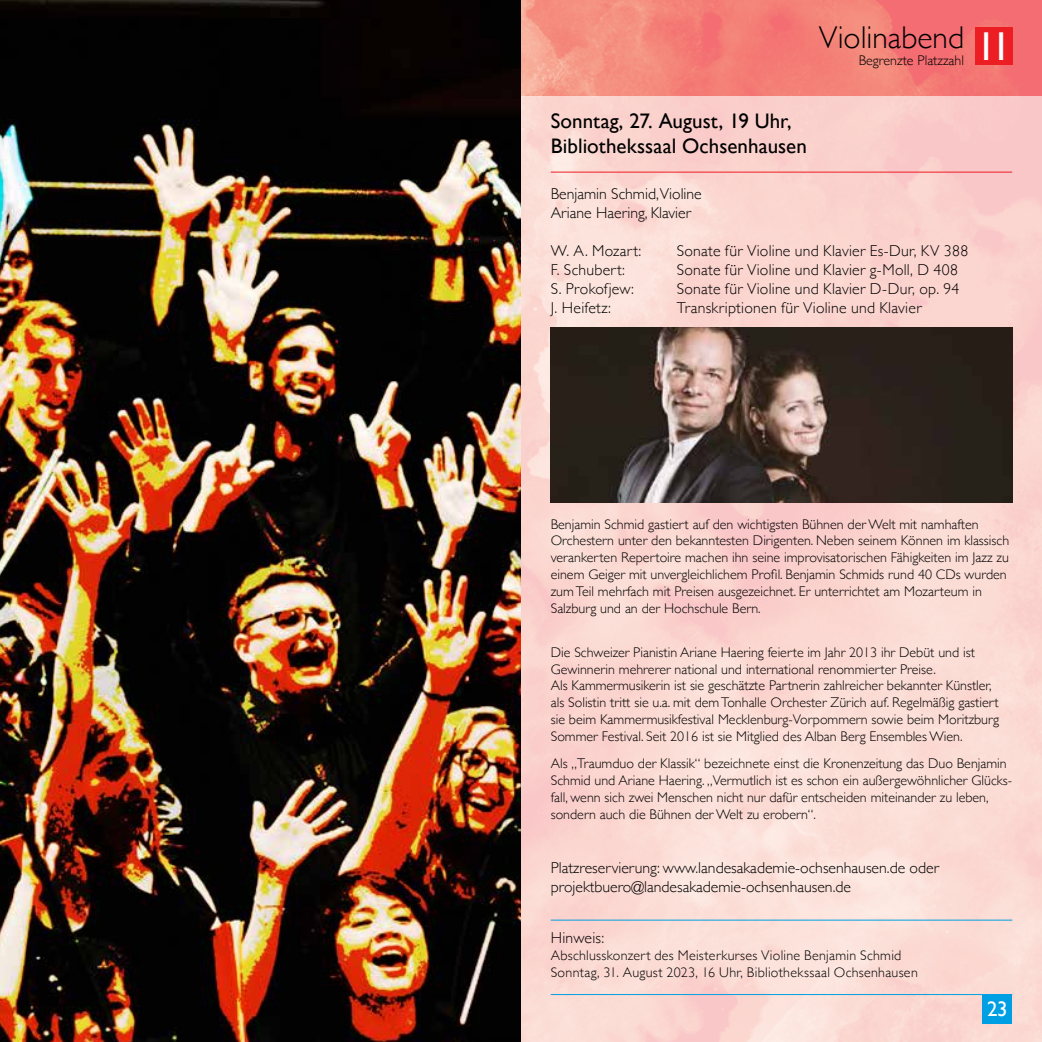
<style>
.page{position:relative;width:1042px;height:1042px;background:#fff}
.page>*{position:absolute;margin:0;border:0;box-sizing:border-box;transform-origin:0 0}
.t1{font:40.25px "Gill Sans";color:#fff}
.t2{font:300 31.5px "Gill Sans";color:#000}
.t3{font:21px/25.2px "Gill Sans";color:#000}
.t4{font:21px "Gill Sans";color:#fff}
.t5{font:300 15.75px/18.9px "Gill Sans";letter-spacing:.01em;color:#000}
.t6{font:300 14px/16.8px "Gill Sans";color:#000}
.t7{font:300 14px/16.8px "Gill Sans";letter-spacing:.02em;color:#000}
</style>
<div class="page">
<img style="left:0;top:0;width:1042px;height:1042px">
<svg style="left:521px;top:96px;width:521px;height:946px;background:#fad8d2"></svg>
<div style="left:975px;top:27px;width:37px;height:37px;background:#ed1d24"></div>
<hr style="left:551px;top:172px;width:461px;height:1px;background:#ed1d24">
<hr style="left:551px;top:994px;width:461px;height:1px;background:#009fe3">
<hr style="left:551px;top:919px;width:461px;height:1px;background:#009fe3">
<img style="left:551px;top:327px;width:461px;height:175px">
<div style="left:982px;top:994px;width:30px;height:30px;background:#009fe3"></div>
<h2 class="t2" style="left:819px;top:13px;width:147px">Violinabend</h2>
<p class="t6" style="left:859px;top:51px;width:107px">Begrenzte Platzzahl</p>
<h1 class="t1" style="left:976px;top:23px;width:37px">11</h1>
<h3 class="t3" style="left:551px;top:108px;width:258px">Sonntag, 27. August, 19 Uhr,<br>Bibliothekssaal Ochsenhausen</h3>
<p class="t5" style="left:551px;top:184px;width:153px">Benjamin Schmid,Violine<br>Ariane Haering, Klavier</p>
<p class="t5" style="left:551px;top:241px;width:92px">W. A. Mozart:</p>
<p class="t5" style="left:677px;top:241px;width:293px">Sonate für Violine und Klavier Es-Dur, KV 388</p>
<p class="t5" style="left:551px;top:260px;width:76px">F. Schubert:</p>
<p class="t5" style="left:677px;top:260px;width:283px">Sonate für Violine und Klavier g-Moll, D 408</p>
<p class="t5" style="left:551px;top:279px;width:85px">S. Prokofjew:</p>
<p class="t5" style="left:677px;top:279px;width:284px">Sonate für Violine und Klavier D-Dur, op. 94</p>
<p class="t5" style="left:551px;top:297px;width:62px">J. Heifetz:</p>
<p class="t5" style="left:677px;top:297px;width:246px">Transkriptionen für Violine und Klavier</p>
<p class="t6" style="left:551px;top:515px;width:460px">Benjamin Schmid gastiert auf den wichtigsten Bühnen der Welt mit namhaften Orchestern unter den bekanntesten Dirigenten. Neben seinem Können im klassisch verankerten Repertoire machen ihn seine improvisatorischen Fähigkeiten im Jazz zu einem Geiger mit unvergleichlichem Profil. Benjamin Schmids rund 40 CDs wurden zum Teil mehrfach mit Preisen ausgezeichnet. Er unterrichtet am Mozarteum in Salzburg und an der Hochschule Bern.</p>
<p class="t6" style="left:551px;top:643px;width:450px">Die Schweizer Pianistin Ariane Haering feierte im Jahr 2013 ihr Debüt und ist Gewinnerin mehrerer national und international renommierter Preise.<br>Als Kammermusikerin ist sie geschätzte Partnerin zahlreicher bekannter Künstler, als Solistin tritt sie u.a. mit dem Tonhalle Orchester Zürich auf. Regelmäßig gastiert sie beim Kammermusikfestival Mecklenburg-Vorpommern sowie beim Moritzburg Sommer Festival. Seit 2016 ist sie Mitglied des Alban Berg Ensembles Wien.</p>
<p class="t6" style="left:551px;top:754px;width:463px">Als „Traumduo der Klassik“ bezeichnete einst die Kronenzeitung das Duo Benjamin Schmid und Ariane Haering. „Vermutlich ist es schon ein außergewöhnlicher Glücks&shy;fall, wenn sich zwei Menschen nicht nur dafür entscheiden miteinander zu leben, sondern auch die Bühnen der Welt zu erobern“.</p>
<p class="t5" style="left:551px;top:857px;width:390px">Platzreservierung: www.landesakademie-ochsenhausen.de oder projektbuero@landesakademie-ochsenhausen.de</p>
<p class="t5" style="left:551px;top:927px;width:55px">Hinweis:</p>
<p class="t7" style="left:551px;top:946px;width:369px">Abschlusskonzert des Meisterkurses Violine Benjamin Schmid<br>Sonntag, 31. August 2023, 16 Uhr, Bibliothekssaal Ochsenhausen</p>
<h3 class="t4" style="left:987px;top:997px;width:22px">23</h3>
</div>
